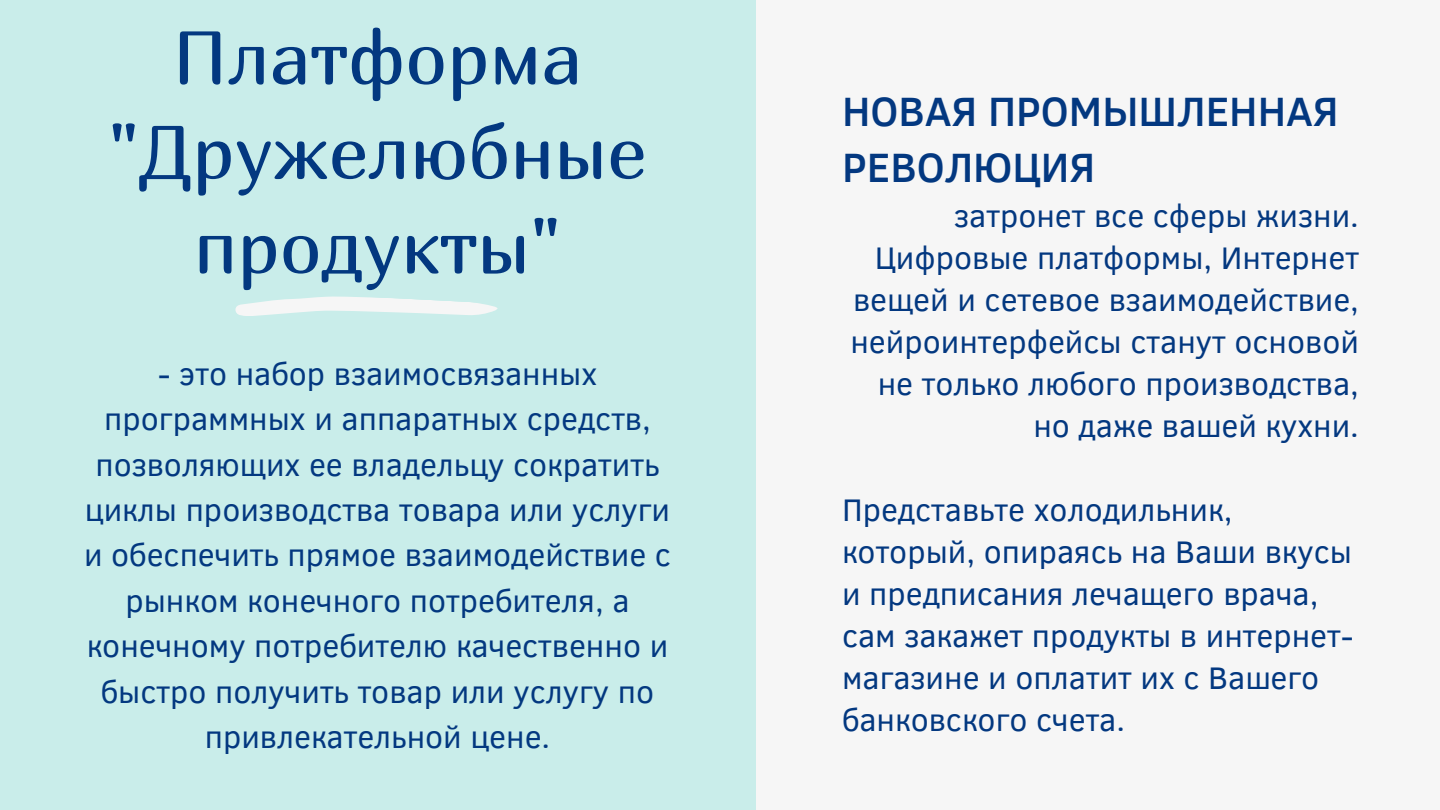
<style>
.page{position:relative;width:1440px;height:810px;background:#f6f6f6}
.page>*{position:absolute;margin:0;border:0;box-sizing:border-box;transform-origin:0 0}
.t1{font:75px/94.5px "Marmelad";color:#033880;text-align:center}
.t2{font:500 42px/55.5px "Clear Sans";color:#033880}
.t3{font:32px/42px "Clear Sans";color:#033880;text-align:center}
</style>
<div class="page">
<div style="left:0;top:0;width:755px;height:810px;background:#c9edea"></div>
<svg style="left:235px;top:296px;width:263px;height:20px"></svg>
<p class="t1" style="left:172px;top:9px;width:411px">Платформа</p>
<p class="t1" style="left:108px;top:104px;width:540px">"Дружелюбные продукты"</p>
<p class="t3" style="left:84px;top:349px;width:588px;line-height:45.4px">- это набор взаимосвязанных программных и аппаратных средств, позволяющих ее владельцу сократить циклы производства товара или услуги и обеспечить прямое взаимодействие с рынком конечного потребителя, а конечному потребителю качественно и быстро получить товар или услугу по привлекательной цене.</p>
<p class="t2" style="left:842px;top:82px;width:498px">НОВАЯ ПРОМЫШЛЕННАЯ<br>РЕВОЛЮЦИЯ</p>
<p class="t3" style="left:850px;top:193px;width:510px;text-align:right">затронет все сферы жизни.<br>Цифровые платформы, Интернет вещей и сетевое взаимодействие, нейроинтерфейсы станут основой не только любого производства, но даже вашей кухни.</p>
<p class="t3" style="left:842px;top:487px;width:513px;text-align:left">Представьте холодильник, который, опираясь на Ваши вкусы и предписания лечащего врача, сам закажет продукты в интернет&shy;магазине и оплатит их с Вашего банковского счета.</p>
</div>
